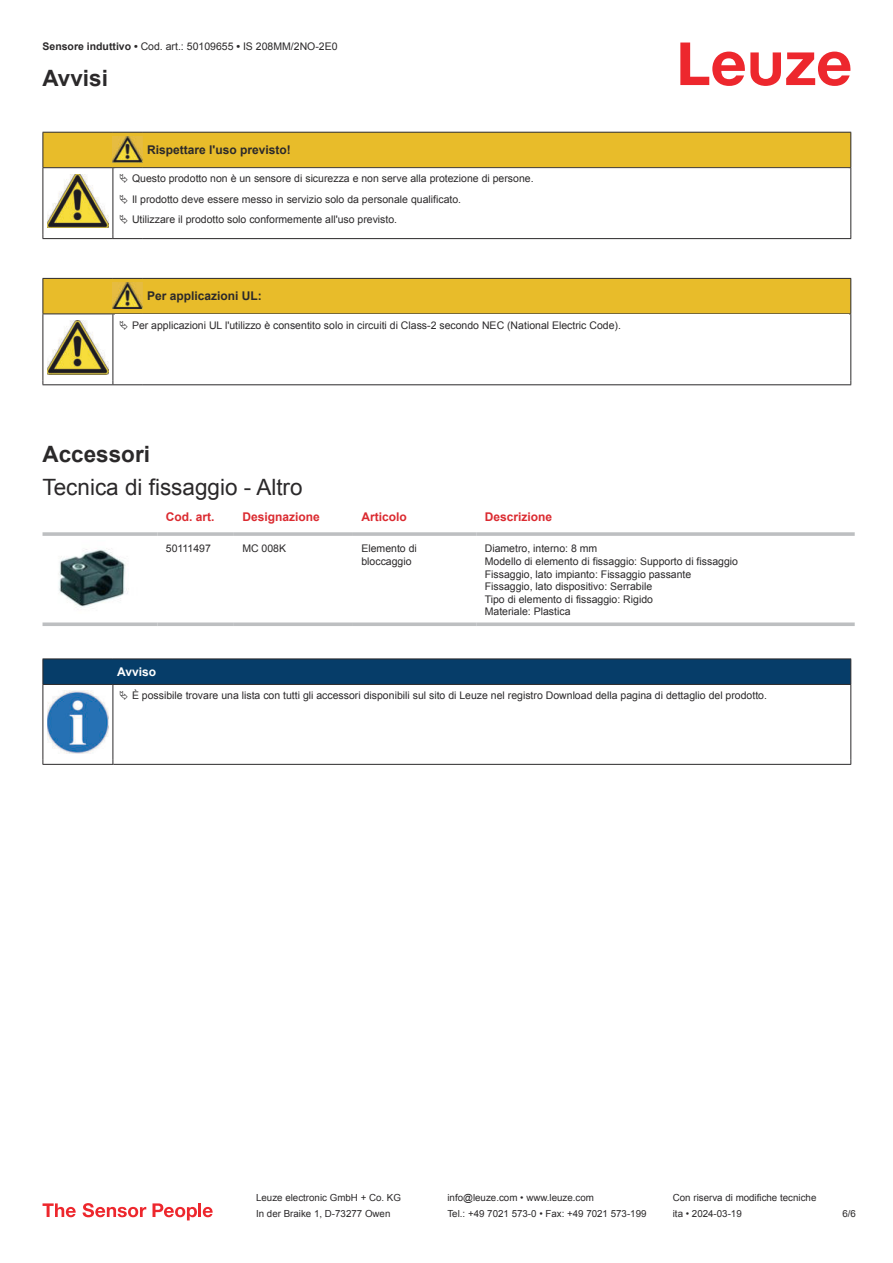
<style>
.page{position:relative;width:893px;height:1263px;background:#fff}
.page>*{position:absolute;margin:0;border:0;box-sizing:border-box;transform-origin:0 0}
.t1{font:22.5px "Arial";color:#2b292a}
.t2{font:700 22.5px "Arial";color:#2b292a}
.t3{font:700 12px "Arial";color:#2b292a}
.t4{font:700 12px "Arial";color:#db2a30}
.t5{font:700 12px "Arial";color:#fff}
.t6{font:10.5px/12.6px "Arial";color:#2b292a}
.t7{font:9.75px "Arial";color:#2b292a}
.s1{font-weight:700}
</style>
<div class="page">
<svg style="left:680px;top:43px;width:170px;height:43px"></svg>
<svg style="left:43px;top:532px;width:114px;height:4px"></svg>
<hr style="left:157px;top:532px;width:77px;height:4px;background:#c6c7c9">
<svg style="left:234px;top:532px;width:119px;height:4px"></svg>
<svg style="left:353px;top:532px;width:123px;height:4px"></svg>
<hr style="left:476px;top:532px;width:379px;height:4px;background:#c6c7c9">
<svg style="left:43px;top:622px;width:114px;height:4px"></svg>
<svg style="left:157px;top:622px;width:77px;height:4px"></svg>
<svg style="left:234px;top:622px;width:119px;height:4px"></svg>
<svg style="left:353px;top:622px;width:123px;height:4px"></svg>
<svg style="left:476px;top:622px;width:379px;height:4px;background:#c5c6c8"></svg>
<img style="left:58px;top:548px;width:70px;height:60px">
<svg style="left:44px;top:685px;width:806px;height:79px"></svg>
<hr style="left:43px;top:658px;width:70px;height:1px;background:#2b292a">
<hr style="left:43px;top:684px;width:70px;height:1px;background:#2b292a">
<hr style="left:113px;top:658px;width:738px;height:1px;background:#2b292a">
<div style="left:43px;top:659px;width:808px;height:25px;background:#063d69"></div>
<hr style="left:113px;top:684px;width:738px;height:1px;background:#2b292a">
<hr style="left:43px;top:685px;width:1px;height:75px;background:#2b292a">
<hr style="left:113px;top:685px;width:1px;height:75px;background:#2b292a">
<hr style="left:850px;top:685px;width:1px;height:75px;background:#2b292a">
<hr style="left:43px;top:764px;width:70px;height:1px;background:#2b292a">
<hr style="left:113px;top:764px;width:738px;height:1px;background:#2b292a">
<img style="left:47px;top:691px;width:61px;height:63px">
<div style="left:115px;top:685px;width:734px;height:21px;background:#fff"></div>
<svg style="left:43px;top:1203px;width:33px;height:14px"></svg>
<svg style="left:83px;top:1203px;width:63px;height:14px"></svg>
<svg style="left:153px;top:1203px;width:44px;height:17px"></svg>
<hr style="left:198px;top:1203px;width:3px;height:14px;background:#ed272d">
<svg style="left:203px;top:1207px;width:10px;height:10px"></svg>
<hr style="left:43px;top:238px;width:70px;height:1px;background:#2b292a">
<hr style="left:113px;top:238px;width:30px;height:1px;background:#2b292a">
<hr style="left:143px;top:238px;width:708px;height:1px;background:#2b292a">
<div style="left:44px;top:279px;width:806px;height:34px;background:#e8bc2a"></div>
<hr style="left:43px;top:278px;width:70px;height:1px;background:#2b292a">
<hr style="left:43px;top:279px;width:1px;height:34px;background:#2b292a">
<hr style="left:43px;top:313px;width:70px;height:1px;background:#2b292a">
<hr style="left:113px;top:278px;width:30px;height:1px;background:#2b292a">
<hr style="left:113px;top:313px;width:30px;height:1px;background:#2b292a">
<hr style="left:143px;top:278px;width:708px;height:1px;background:#2b292a">
<hr style="left:850px;top:279px;width:1px;height:34px;background:#2b292a">
<hr style="left:143px;top:313px;width:708px;height:1px;background:#2b292a">
<hr style="left:43px;top:314px;width:1px;height:66px;background:#2b292a">
<hr style="left:113px;top:314px;width:1px;height:66px;background:#2b292a">
<hr style="left:850px;top:314px;width:1px;height:66px;background:#2b292a">
<hr style="left:43px;top:384px;width:70px;height:1px;background:#2b292a">
<hr style="left:113px;top:384px;width:30px;height:1px;background:#2b292a">
<hr style="left:143px;top:384px;width:708px;height:1px;background:#2b292a">
<img style="left:113px;top:283px;width:30px;height:26px">
<img style="left:47px;top:320px;width:61px;height:54px">
<svg style="left:43px;top:132px;width:808px;height:106px"></svg>
<p class="t6" style="left:43px;top:41px;width:297px"><span class="s1">Sensore induttivo •</span> Cod. art.: 50109655 <span class="s1">•</span> IS 208MM/2NO-2E0</p>
<h1 class="t2" style="left:43px;top:69px;width:67px">Avvisi</h1>
<p class="t3" style="left:147px;top:145px;width:145px">Rispettare l'uso previsto!</p>
<p class="t6" style="left:132px;top:170px;width:403px;line-height:20.2px">Questo prodotto non è un sensore di sicurezza e non serve alla protezione di persone.<br>Il prodotto deve essere messo in servizio solo da personale qualificato.<br>Utilizzare il prodotto solo conformemente all'uso previsto.</p>
<p class="t3" style="left:147px;top:291px;width:116px">Per applicazioni UL:</p>
<p class="t6" style="left:132px;top:320px;width:490px">Per applicazioni UL l'utilizzo è consentito solo in circuiti di Class-2 secondo NEC (National Electric Code).</p>
<h1 class="t2" style="left:43px;top:445px;width:109px">Accessori</h1>
<h1 class="t1" style="left:43px;top:478px;width:262px">Tecnica di fissaggio - Altro</h1>
<p class="t4" style="left:166px;top:512px;width:50px">Cod. art.</p>
<p class="t4" style="left:242px;top:512px;width:79px">Designazione</p>
<p class="t4" style="left:361px;top:512px;width:47px">Articolo</p>
<p class="t4" style="left:485px;top:512px;width:69px">Descrizione</p>
<p class="t6" style="left:166px;top:543px;width:47px">50111497</p>
<p class="t6" style="left:242px;top:543px;width:45px">MC 008K</p>
<p class="t6" style="left:361px;top:543px;width:57px">Elemento di bloccaggio</p>
<p class="t6" style="left:485px;top:543px;width:255px">Diametro, interno: 8 mm<br>Modello di elemento di fissaggio: Supporto di fissaggio Fissaggio, lato impianto: Fissaggio passante Fissaggio, lato dispositivo: Serrabile<br>Tipo di elemento di fissaggio: Rigido<br>Materiale: Plastica</p>
<p class="t5" style="left:117px;top:667px;width:40px">Avviso</p>
<p class="t6" style="left:132px;top:690px;width:636px">È possibile trovare una lista con tutti gli accessori disponibili sul sito di Leuze nel registro Download della pagina di dettaglio del prodotto.</p>
<p class="t7" style="left:256px;top:1194px;width:146px">Leuze electronic GmbH + Co. KG</p>
<p class="t7" style="left:447px;top:1194px;width:148px">info@leuze.com • www.leuze.com</p>
<p class="t7" style="left:673px;top:1194px;width:145px">Con riserva di modifiche tecniche</p>
<p class="t7" style="left:256px;top:1210px;width:136px">In der Braike 1, D-73277 Owen</p>
<p class="t7" style="left:447px;top:1210px;width:201px">Tel.: +49 7021 573-0 • Fax: +49 7021 573-199</p>
<p class="t7" style="left:673px;top:1210px;width:70px">ita • 2024-03-19</p>
<p class="t7" style="left:842px;top:1210px;width:15px">6 /6</p>
</div>
